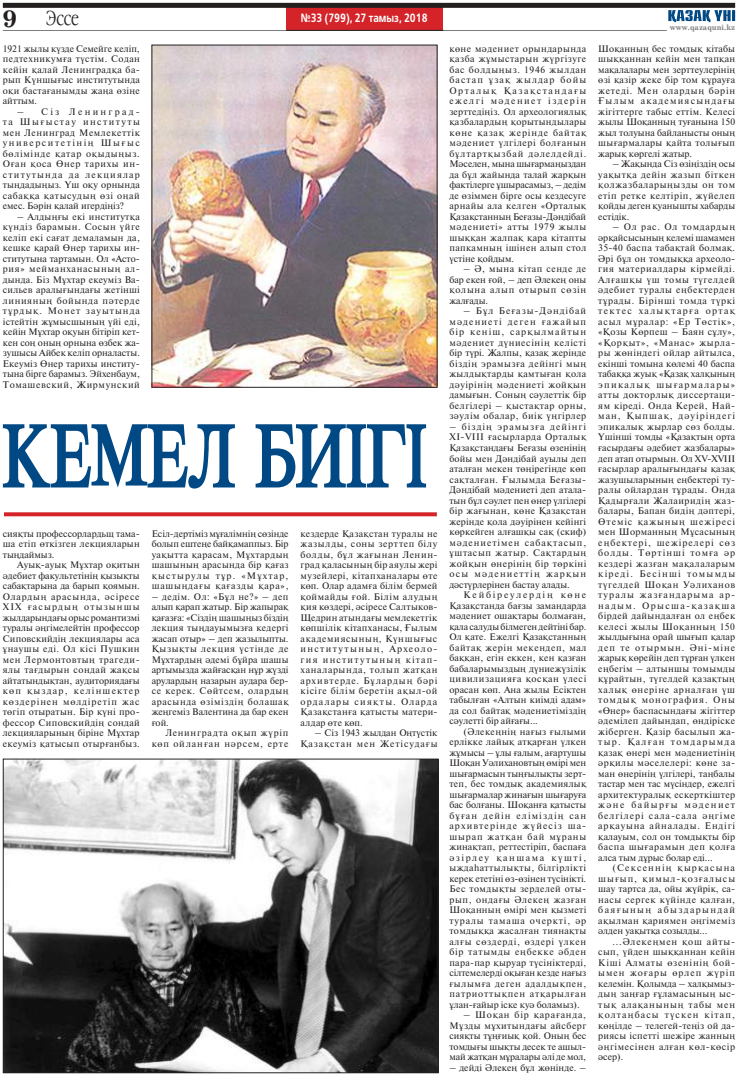
<style>
.page{position:relative;width:738px;height:1078px;background:#fff}
.page>*{position:absolute;margin:0;border:0;box-sizing:border-box;transform-origin:0 0}
.t1{font:700 87.6px "KZM Inter Times";color:#004984;scale:.73 1}
.t2{font:700 24px "DS School";color:#241f1f}
.t3{font:300 20px "DS Garamond";color:#241f1f;scale:.9 1}
.t4{font:700 12px "DS Free Set";color:#fff;scale:.8 1}
.t5{font:9.5px/10.5px "DS Times";letter-spacing:.035em;color:#241f1f;text-align:justify}
.t6{font:9.5px/10.5px "DS Times";letter-spacing:.06em;color:#241f1f}
.t7{font:9.5px/10.5px "DS Times";letter-spacing:.09em;color:#241f1f;text-align:right}
.t8{font:9.5px/10.5px "DS Times";letter-spacing:.085em;color:#241f1f;text-align:right}
.t9{font:9.5px "DS Times";letter-spacing:.01em;color:#241f1f}
.t10{font:700 7.9px "DS School";color:#7d7c7e}
</style>
<div class="page">
<div style="left:286px;top:5px;width:156px;height:26px;background:#d42429"></div>
<hr style="left:3px;top:30px;width:663px;height:1px;background:#7d7c7e">
<div style="left:3px;top:3px;width:731px;height:5px;background:#241f1f"></div>
<svg style="left:668px;top:10px;width:66px;height:12px"></svg>
<hr style="left:286px;top:30px;width:157px;height:1px;background:#241f1f">
<img style="left:154px;top:47px;width:281px;height:338px">
<img style="left:5px;top:760px;width:431px;height:310px">
<div style="left:3px;top:758px;width:435px;height:314px;border:1px solid #241f1f"></div>
<svg style="left:4px;top:512px;width:432px;height:4px;background:#d73539"></svg>
<h2 class="t2" style="left:3px;top:6px;width:15px">9</h2>
<h3 class="t3" style="left:46px;top:8px;width:38px">Эссе</h3>
<p class="t5" style="left:3px;top:43px;width:138px">1921 жылы күзде Семейге келіп, педтехникумға түстім. Содан кейін қалай Ленинградқа ба&shy;рып Күншығыс институтында оқи бастағанымды жаңа өзіңе айттым.</p>
<p class="t5" style="left:3px;top:106px;width:138px;text-indent:14px">– Сіз Ленинград&shy;та Шығыстау институты мен Ленинград Мемлекеттік университетінің Шығыс бөлімінде қатар оқыдыңыз.<br>Оған қоса Өнер тарихы ин&shy;ститутында да лекциялар тыңдадыңыз. Үш оқу орнында сабаққа қатысудың өзі оңай емес. Бәрін қалай игердіңіз?</p>
<p class="t5" style="left:3px;top:211px;width:138px;text-indent:14px">– Алдыңғы екі институтқа күндіз барамын. Сосын үйге келіп екі сағат демаламын да, кешке қарай Өнер тарихы ин&shy;ститутына тартамын. Ол «Асто&shy;рия» мейманханасының ал&shy;дында. Біз Мұхтар екеуміз Ва&shy;сильев аралығындағы жетінші линияның бойында пәтерде тұрдық. Монет зауытында істейтін жұмысшының үйі еді, кейін Мұхтар оқуын бітіріп кет&shy;кен соң оның орнына өзбек жа&shy;зушысы Айбек келіп орналасты.<br>Екеуміз Өнер тарихы институ&shy;тына бірге барамыз. Эйхенбаум, Томашевский, Жирмунский</p>
<p class="t4" style="left:300px;top:11px;width:160px">№33 (799), 27 тамыз, 2018</p>
<h1 class="t1" style="left:3px;top:405px;width:581px">КЕМЕЛ БИІГІ</h1>
<p class="t5" style="left:3px;top:528px;width:138px">сияқты профессорлардьщ тама&shy;ша етіп өткізген лекцияларын тыңдаймыз.</p>
<p class="t5" style="left:3px;top:559px;width:138px;text-indent:14px">Ауық-ауық Мұхтар оқитын әдебиет факультетінің қызықты сабақтарына да барып қоямын.<br>Олардың арасында, әсіресе XIX ғасырдың отызыншы жылдарындағы орыс романтизмі туралы әңгімелейтін профессор Сиповскийдің лекциялары аса ұнаушы еді. Ол кісі Пушкин мен Лермонтовтың трагеди&shy;ялы тағдырын сондай жақсы айтатындықтан, аудиториядағы көп қыздар, келіншектер көздерінен мөлдіретіп жас төгіп отыратын. Бір күні про&shy;фессор Сиповскийдің сондай лекцияларының біріне Мұхтар екеуміз қатысып отырғанбыз.</p>
<p class="t5" style="left:152px;top:528px;width:138px">Есіл-дертіміз мұғалімнің сөзінде болып ештеңе байқамаппыз. Бір уақытта қарасам, Мұхтардың шашының арасында бір қағаз қыстырулы тұр. «Мұхтар, шашыңдағы қағазды қара»,</p>
<p class="t5" style="left:152px;top:591px;width:138px">– дедім. Ол: «Бұл не?» – деп алып қарап жатыр. Бір жапырақ қағазға: «Сіздің шашыңыз біздің лекция тыңдауымызға кедергі жасап отыр» – деп жазылыпты.<br>Қызықты лекция үстінде де Мұхтардың әдемі бұйра шашы артымызда жайғасқан нұр жүзді арулардың назарын аудара бер&shy;се керек. Сөйтсем, олардың арасында өзіміздің болашақ жеңгеміз Валентина да бар екен ғой.</p>
<p class="t8" style="left:152px;top:727px;width:138px">Ленинградта оқып жүріп көп ойланған нәрсем, ерте</p>
<p class="t5" style="left:300px;top:528px;width:138px;text-align:left">кездерде Қазақстан туралы не жазылды, соны зерттеп білу болды, бұл жағынан Ленин&shy;град қаласының бір аяулы жері музейлері, кітапханалары өте көп. Олар адамға білім бермей қоймайды ғой. Білім алудың қия көздері, әсіресе Салтыков-<br>Щедрин атындағы мемлекетгік көпшілік кітапханасы, Ғылым академиясының, Күншығыс институтының, Археоло&shy;гия институтының кітап&shy;ханаларында, толып жатқан архивтерде. Бұлардың бәрі кісіге білім беретін ақыл-ой ордалары сияқты. Оларда<br>Қазақстанға қатысты матери&shy;алдар өте көп.</p>
<p class="t7" style="left:300px;top:727px;width:138px">– Сіз 1943 жылдан Оңтүстік<br>Қазақстан мен Жетісудағы</p>
<p class="t5" style="left:449px;top:43px;width:138px">көне мәдениет орындарында қазба жұмыстарын жүргізуге бас болдыңыз. 1946 жылдан бастап ұзақ жылдар бойы Орталық Қазақстандағы ежелгі мәдениет іздерін зерттедіңіз. Ол археологиялық қазбалардың қорытындылары көне қазақ жерінде байтақ мәдениет үлгілері болғанын бұлтартқызбай дәлелдейді.<br>Мәселен, мына шығармаңыздан да бұл жайында талай жарқын фактілерге ұшырасамыз, – дедім де өзіммен бірге осы кездесуге арнайы ала келген «Орталық Қазақстанның Беғазы-Дәндібай мәдениеті» атты 1979 жылы шыққан жалпақ қара кітапты папкамның ішінен алып стол үстіне қойдым.</p>
<p class="t5" style="left:449px;top:264px;width:138px;text-indent:14px">– Ә, мына кітап сенде де бар екен ғой, – деп Әлекең оны қолына алып отырып сөзін жалғады.</p>
<p class="t5" style="left:449px;top:306px;width:138px;text-indent:14px">– Бұл Беғазы-Дәндібай мәдениеті деген ғажайып бір кеніш, сарқылмайтын мәдениет дүниесінің келісті бір түрі. Жалпы, қазақ жерінде біздің эрамызға дейінгі мың жылдықтарды қамтыған қола дәуірінің мәдениеті жойқын дамығын. Соның сәулеттік бір белгілері – қыстақтар орны, зәулім обалар, биік үңгірлер</p>
<p class="t5" style="left:449px;top:421px;width:138px">– біздің эрамызға дейінгі XI-VIII ғасырларда Орталық Қазақстандағы Беғазы өзенінің бойы мен Дәндібай ауылы деп аталған мекен төңірегінде көп сақталған. Ғылымда Беғазы-Дәндібай мәдениеті деп атала&shy;тын бұл сәулет пен өнер үлгілері бір жағынан, көне Қазақстан жерінде қола дәуірінен кейінгі көркейген алғашқы сақ (скиф) мәдениетімен сабақтасып, ұштасып жатыр. Сақтардың жойқын өнерінің бір төркіні осы мәдениеттің жарқын дәстүрлерінен бастау алады.</p>
<p class="t5" style="left:449px;top:589px;width:138px;text-indent:14px">Кейбіреулердің көне Қазақстанда бағзы замандарда мәдениет ошақтары болмаған, қала салуды білмеген дейтіні бар.<br>Ол қате. Ежелгі Қазақстанның байтақ жерін мекендеп, мал баққан, егін еккен, кен қазған бабаларымыздың дүниежүзілік цивилизацияға қосқан үлесі орасан көп. Ана жылы Есіктен табылған «Алтын киімді адам» да сол байтақ мәдениетіміздің сәулетті бір айғағы...</p>
<p class="t5" style="left:449px;top:726px;width:138px;text-indent:14px">(Әлекеңнің нағыз ғылыми ерлікке лайық атқарған үлкен жұмысы – ұлы ғалым, ағартушы Шоқан Уәлихановтың өмірі мен шығармасын тыңғылықты зерт&shy;теп, бес томдық академиялық шығармалар жинағын шығаруға бас болғаны. Шоқанға қатысты бұған дейін еліміздің сан архивтерінде жүйесіз ша&shy;шырап жатқан бай мұраны жинақтап, реттестіріп, баспаға әзірлеу қаншама күшті, ыждаһаттылықты, білгірлікті керек ететіні өз-өзінен түсінікті.<br>Бес томдықты зерделей оты&shy;рып, ондағы Әлекең жазған Шоқанның өмірі мен қызметі туралы тамаша очеркті, әр томдыққа жасалған тиянақты алғы сөздерді, өздері үлкен бір татымды еңбекке әбден пара-пар қыруар түсініктерді, сілтемелерді оқыған кезде нағыз ғылымға деген адалдықпен, патриоттықпен атқарылған ұлан-ғайыр іске куә боламыз).</p>
<p class="t5" style="left:449px;top:1009px;width:138px;text-indent:14px">– Шоқан бір қарағанда, Мұзды мұхитындағы айсберг сияқты тұңғиық қой. Оның бес томдығы шықты десек те ашыл&shy;май жатқан мұралары әлі де мол,</p>
<p class="t9" style="left:449px;top:1062px;width:138px">– дейді Әлекең бұл жөнінде. –</p>
<p class="t10" style="left:669px;top:23px;width:67px">www.qazaquni.kz</p>
<p class="t5" style="left:598px;top:43px;width:138px">Шоқанның бес томдық кітабы шыққаннан кейін мен тапқан мақалалары мен зерттеулерінің өзі қазір жеке бір том құрауға жетеді. Мен олардың бәрін Ғылым академиясындағы жігіттерге табыс еттім. Келесі жылы Шоқанның туғанына 150 жыл толуына байланысты оның шығармалары қайта толығып жарық көргелі жатыр.</p>
<p class="t5" style="left:598px;top:159px;width:138px;text-indent:14px">– Жақында Сіз өзіңіздің осы уақытқа дейін жазып біткен қолжазбаларыңызды он том етіп ретке келтіріп, жүйелеп қойды деген қуанышты хабарды естідік.</p>
<p class="t5" style="left:598px;top:222px;width:138px;text-indent:14px">– Ол рас. Ол томдардың әрқайсысының келемі шамамен 35-40 баспа табақтай болмақ.<br>Әрі бұл он томдыққа археоло&shy;гия материалдары кірмейді.<br>Алғашқы үш томы түгелдей әдебиет туралы еңбектерден тұрады. Бірінші томда түркі тектес халықтарға ортақ асыл мұралар: «Ер Төстік», «Қозы Көрпеш – Баян сұлу», «Қорқыт», «Манас» жырла&shy;ры жөніндегі ойлар айтылса, екінші томына көлемі 40 баспа табаққа жуық «Қазақ халқының эпикалық шығармалары» атты докторлық диссертаци&shy;ям кіреді. Онда Керей, Най&shy;ман, Қыпшақ, дәуіріндегі эпикалық жырлар сөз болды.<br>Үшінші томды «Қазақтың орта ғасырдағы әдебиет жазбалары» деп атап отырмын. Ол XV-XVIII ғасырлар аралығындағы қазақ жазушыларының еңбектері ту&shy;ралы ойлардан тұрады. Онда Қадырғали Жалаиридің жаз&shy;балары, Бапан бидің дәптері, Өтеміс қажының шежіресі мен Шорманның Мұсасының еңбектері, шежірелері сөз болды. Төртінші томға әр кездері жазған мақалаларым кіреді. Бесінші томымды түгелдей Шоқан Уәлиханов туралы жазғандарыма ар&shy;надым. Орысша-қазақша бірдей дайындалған ол еңбек келесі жылы Шоқанның 150 жылдығына орай шығып қалар деп те отырмын. Әні-міне жарық көрейін деп тұрған үлкен еңбегім – алтыншы томымды құрайтын, түгелдей қазақтың халық өнеріне арналған үш томдық монография. Оны «Өнер» баспасындағы жігіттер әдемілеп дайындап, өндіріске жіберген. Қазір басылып жа&shy;тыр. Қалған томдарымда қазақ өнері мен мәдениетінің әрқилы мәселелері: көне за&shy;ман өнерінің үлгілері, таңбалы тастар мен тас мүсіндер, ежелгі архитектуралық ескерткіштер және байырғы мәдениет белгілері сала-сала әңгіме арқауына айналады. Ендігі қалауым, сол он томдықты бір баспа шығарамын деп қолға алса тым дұрыс болар еді...</p>
<p class="t5" style="left:598px;top:862px;width:138px;text-indent:14px">(Сексеннің қырқасына шығып, қимыл-қозғалысы шау тартса да, ойы жүйрік, са&shy;насы сергек күйінде қалған, баяғының абыздарындай ақылман қариямен әңгімеміз әлден уақытқа созылды...</p>
<p class="t6" style="left:598px;top:936px;width:138px;text-indent:14px">...Әлекеңмен қош айты&shy;сып, үйден шыққаннан кейін<br>Кіші Алматы өзенінің бой&shy;ымен жоғары өрлеп жүріп келемін. Қолымда – халқымыз&shy;дың заңғар ғұламасының ыс&shy;тық алақанының табы мен қолтаңбасы түскен кітап, көңілде – телегей-теңіз ой да&shy;риясы іспетті шежіре жанның әңгімесінен алған көл-көсір әсер).</p>
</div>
